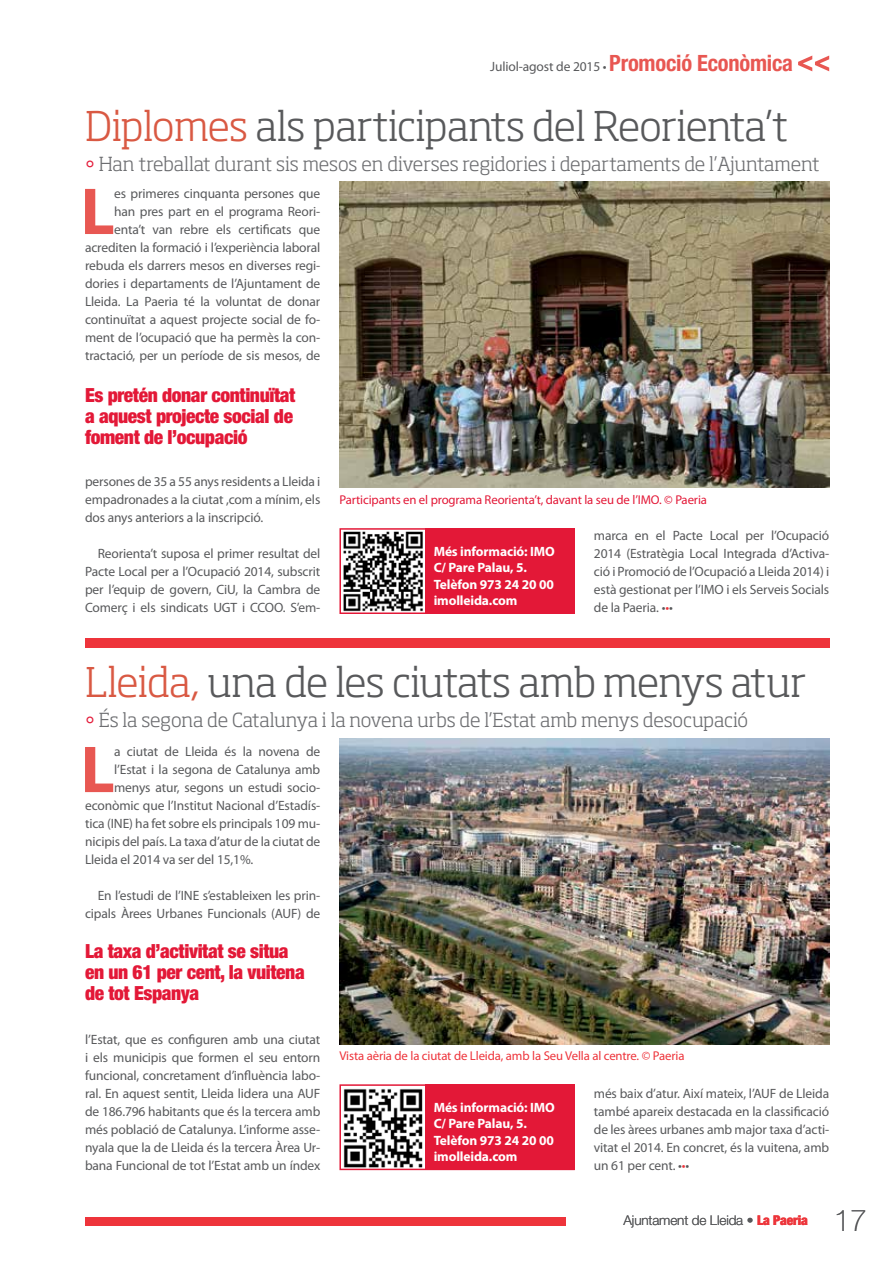
<style>
.page{position:relative;width:893px;height:1263px;background:#fff}
.page>*{position:absolute;margin:0;border:0;box-sizing:border-box;transform-origin:0 0}
.t1{font:700 66.9px "Myriad Pro";color:#e85752}
.t2{font:300 40.35px "Soho Std";letter-spacing:-.015em;color:#58595b}
.t3{font:100 30px "Helvetica Neue LT Std";color:#58595b}
.t4{font:900 condensed 19.5px/21px "Helvetica Neue LT Std";letter-spacing:-.02em;color:#e31837;text-align:justify}
.t5{font:300 19.2px "Soho Std";letter-spacing:-.005em;color:#6d6e71}
.t6{font:13.5px/18px "Myriad Pro";letter-spacing:-.01em;color:#58595b;text-align:justify}
.t7{font:700 13.5px/16.2px "Myriad Pro";letter-spacing:-.01em;color:#fff}
.t8{font:300 13.5px "Helvetica Neue LT Std";letter-spacing:-.01em;color:#58595b}
.t9{font:12.75px "Myriad Pro";letter-spacing:-.01em;color:#e31837}
.t10{font:12.75px "Myriad Pro";letter-spacing:-.01em;color:#ee343b}
.s1{font-family:"Helvetica Neue LT Std";font-weight:700;font-stretch:condensed;font-size:22.5px;color:#e85752}
.s2{color:#d95943}
.s3{color:#e31837}
.s4{color:#ee343b}
.s5{font-weight:500}
.s6{font-weight:900;font-stretch:condensed;color:#ee343b}
</style>
<div class="page">
<svg style="left:798px;top:56px;width:31px;height:15px"></svg>
<div style="left:85px;top:1217px;width:481px;height:9px;background:#ee343b"></div>
<img style="left:339px;top:182px;width:490px;height:306px">
<img style="left:343px;top:531px;width:80px;height:80px">
<div style="left:425px;top:528px;width:150px;height:85px;background:#e31837"></div>
<div style="left:339px;top:528px;width:236px;height:86px;border:2px solid #e31837"></div>
<img style="left:339px;top:738px;width:490px;height:306px">
<img style="left:343px;top:1089px;width:80px;height:78px">
<div style="left:425px;top:1084px;width:150px;height:85px;background:#e31837"></div>
<div style="left:339px;top:1084px;width:236px;height:86px;border:2px solid #e31837"></div>
<div style="left:85px;top:638px;width:744px;height:10px;background:#ee343b"></div>
<p class="t6" style="left:490px;top:58px;width:304px">Juliol-agost de 2015 • <span class="s1">Promoció Econòmica</span></p>
<h2 class="t2" style="left:85px;top:101px;width:705px"><span class="s2">Diplomes</span> als participants del Reorienta’t</h2>
<h3 class="t5" style="left:85px;top:152px;width:736px"><span class="s3">•</span> Han treballat durant sis mesos en diverses regidories i departaments de l’Ajuntament</h3>
<p class="t6" style="left:85px;top:184px;width:237px;text-align:right">es primeres cinquanta persones que<br>han pres part en el programa Reori&shy;enta’t van rebre els certificats que acrediten la formació i l’experiència laboral rebuda els darrers mesos en diverses regi&shy;dories i departaments de l’Ajuntament de Lleida. La Paeria té la voluntat de donar continuïtat a aquest projecte social de fo&shy;ment de l’ocupació que ha permès la con&shy;tractació, per un període de sis mesos, de</p>
<h1 class="t1" style="left:81px;top:168px;width:36px">L</h1>
<h3 class="t4" style="left:85px;top:384px;width:212px">Es pretén donar continuïtat a aquest projecte social de foment de l’ocupació</h3>
<p class="t6" style="left:85px;top:472px;width:237px">persones de 35 a 55 anys residents a Lleida i empadronades a la ciutat ,com a mínim, els dos anys anteriors a la inscripció.</p>
<p class="t6" style="left:85px;top:544px;width:237px;text-indent:13px">Reorienta’t suposa el primer resultat del Pacte Local per a l’Ocupació 2014, subscrit per l’equip de govern, CiU, la Cambra de Comerç i els sindicats UGT i CCOO. S’em-</p>
<p class="t9" style="left:339px;top:492px;width:369px">Participants en el programa Reorienta’t, davant la seu de l’IMO. © Paeria</p>
<p class="t7" style="left:434px;top:543px;width:123px">Més informació: IMO<br>C/ Pare Palau, 5.<br>Telèfon 973 24 20 00 imolleida.com</p>
<p class="t6" style="left:594px;top:526px;width:237px">marca en el Pacte Local per l’Ocupació 2014 (Estratègia Local Integrada d’Activa&shy;ció i Promoció de l’Ocupació a Lleida 2014) i està gestionat per l’IMO i els Serveis Socials de la Paeria. •<span class="s4">•</span>•</p>
<h2 class="t2" style="left:85px;top:657px;width:722px"><span class="s2">Lleida,</span> una de les ciutats amb menys atur</h2>
<h3 class="t5" style="left:85px;top:708px;width:665px"><span class="s3">•</span> És la segona de Catalunya i la novena urbs de l’Estat amb menys desocupació</h3>
<h1 class="t1" style="left:81px;top:726px;width:36px">L</h1>
<p class="t6" style="left:114px;top:742px;width:208px">a ciutat de Lleida és la novena de</p>
<p class="t6" style="left:114px;top:760px;width:208px">l’Estat i la segona de Catalunya amb</p>
<p class="t6" style="left:114px;top:778px;width:208px">menys atur, segons un estudi socio-</p>
<p class="t6" style="left:85px;top:796px;width:237px">econòmic que l’Institut Nacional d’Estadís-</p>
<p class="t6" style="left:85px;top:814px;width:237px">tica (INE) ha fet sobre els principals 109 mu-</p>
<p class="t6" style="left:85px;top:832px;width:237px">nicipis del país. La taxa d’atur de la ciutat de</p>
<p class="t6" style="left:85px;top:850px;width:170px">Lleida el 2014 va ser del 15,1%.</p>
<p class="t6" style="left:85px;top:886px;width:237px;text-align:right">En l’estudi de l’INE s’estableixen les prin&shy;cipals Àrees Urbanes Funcionals (AUF) de</p>
<h3 class="t4" style="left:85px;top:940px;width:221px;text-align:left">La taxa d’activitat se situa en un 61 per cent, la vuitena de tot Espanya</h3>
<p class="t6" style="left:85px;top:1030px;width:237px">l’Estat, que es configuren amb una ciutat i els municipis que formen el seu entorn funcional, concretament d’influència labo&shy;ral. En aquest sentit, Lleida lidera una AUF de 186.796 habitants que és la tercera amb més població de Catalunya. L’informe asse&shy;nyala que la de Lleida és la tercera Àrea Ur&shy;bana Funcional de tot l’Estat amb un índex</p>
<p class="t10" style="left:339px;top:1048px;width:346px">Vista aèria de la ciutat de Lleida, amb la Seu Vella al centre. © Paeria</p>
<p class="t7" style="left:434px;top:1099px;width:123px">Més informació: IMO<br>C/ Pare Palau, 5.<br>Telèfon 973 24 20 00 imolleida.com</p>
<p class="t6" style="left:594px;top:1084px;width:237px">més baix d’atur. Així mateix, l’AUF de Lleida també apareix destacada en la classificació de les àrees urbanes amb major taxa d’acti&shy;vitat el 2014. En concret, és la vuitena, amb un 61 per cent. •<span class="s4">•</span>•</p>
<p class="t8" style="left:624px;top:1212px;width:186px">Ajuntament de Lleida <span class="s5">•</span> <span class="s6">La Paeria</span></p>
<h3 class="t3" style="left:834px;top:1203px;width:35px">17</h3>
</div>
